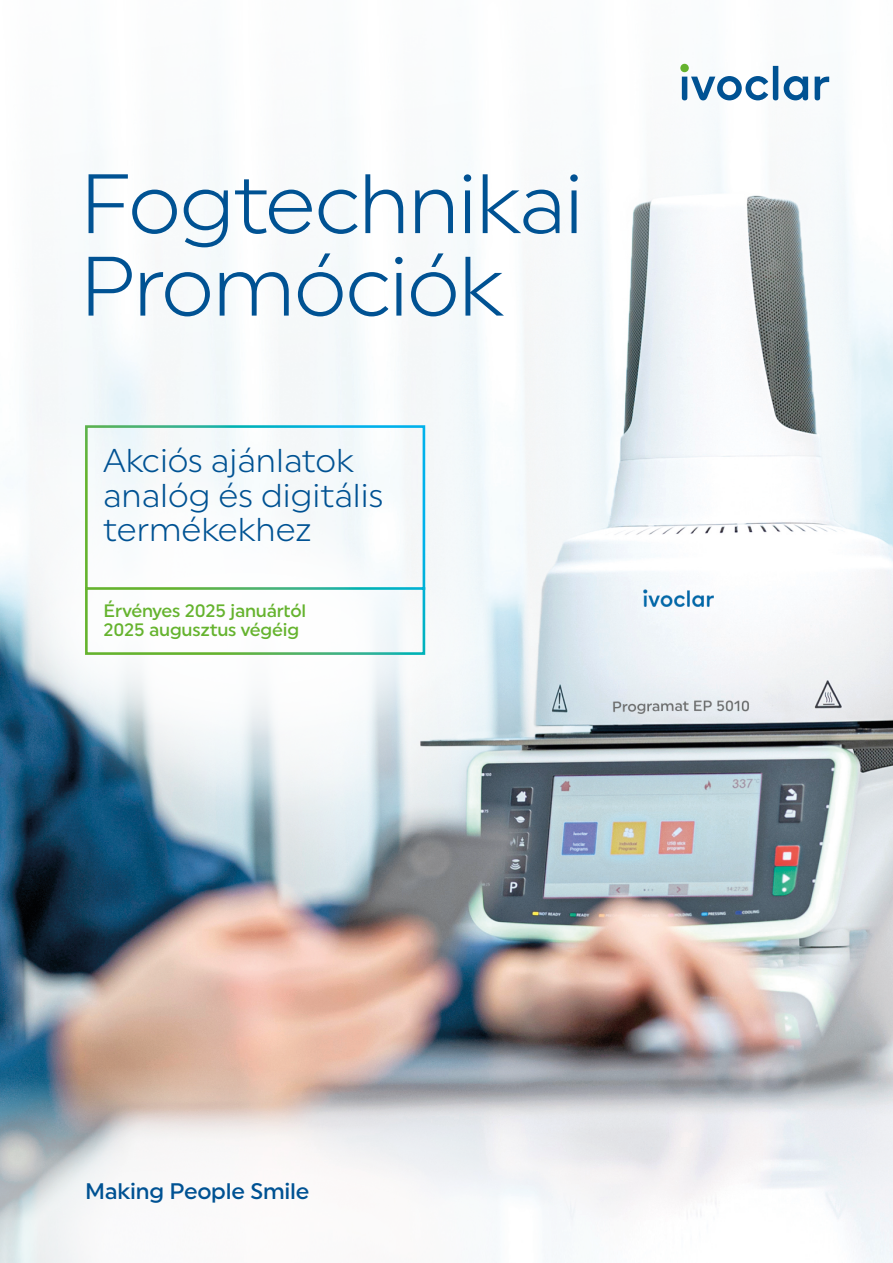
<style>
.page{position:relative;width:893px;height:1263px;background:#fff}
.page>*{position:absolute;margin:0;border:0;box-sizing:border-box;transform-origin:0 0}
.t1{font:84px/82.5px "Uniform Pro Ivoclar Lgt";letter-spacing:-.025em;color:#005293}
.t2{font:33px/34.5px "Uniform Pro Ivoclar Lgt";color:#005293}
.t3{font:500 22.5px "Uniform Pro Ivoclar";letter-spacing:-.01em;color:#005293}
.t4{font:500 18px/19.5px "Uniform Pro Ivoclar";letter-spacing:-.01em;color:#65b32e}
</style>
<div class="page">
<img style="left:0;top:63px;width:893px;height:1157px">
<svg style="left:0;top:377px;width:438px;height:75px;fill:#f5f8fa"></svg>
<svg style="left:0;top:1059px;width:705px;height:13px;background:#a99f9e"></svg>
<svg style="left:0;top:1072px;width:806px;height:191px"></svg>
<svg style="left:0;top:452px;width:477px;height:437px"></svg>
<svg style="left:25px;top:536px;width:453px;height:206px;fill:#f5f8fa"></svg>
<svg style="left:680px;top:64px;width:9px;height:8px"></svg>
<svg style="left:682px;top:66px;width:147px;height:34px"></svg>
<svg style="left:82px;top:424px;width:346px;height:232px"></svg>
<h1 class="t1" style="left:80px;top:162px;width:506px">Fogtechnikai<br>Promóciók</h1>
<p class="t2" style="left:103px;top:443px;width:282px">Akciós ajánlatok analóg és digitális termékekhez</p>
<p class="t4" style="left:104px;top:601px;width:204px">Érvényes 2025 januártól<br>2025 augusztus végéig</p>
<p class="t3" style="left:85px;top:1178px;width:226px">Making People Smile</p>
</div>
